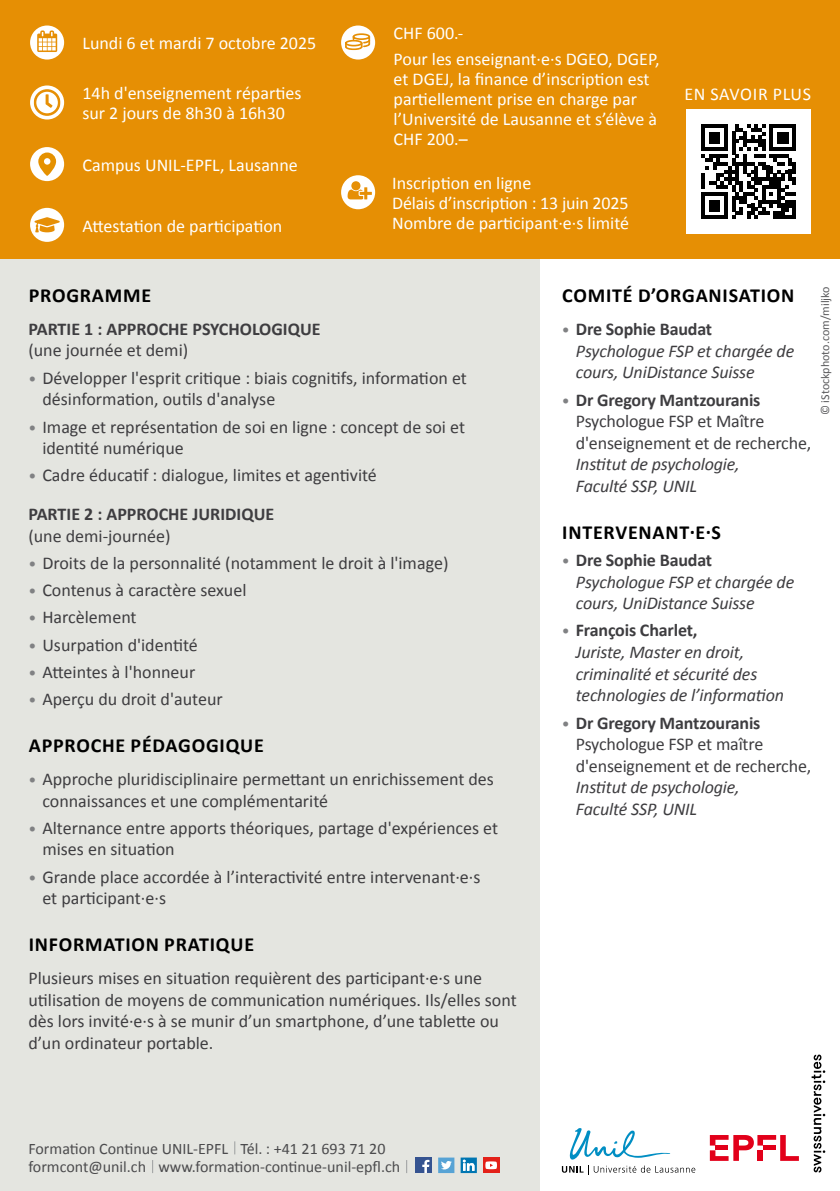
<style>
.page{position:relative;width:840px;height:1191px;background:#fff}
.page>*{position:absolute;margin:0;border:0;box-sizing:border-box;transform-origin:0 0}
.t1{font:700 20px "Calibri";letter-spacing:.04em;color:#000}
.t2{font:18px/21.6px "Calibri";color:#3e3d40}
.t3{font:18px/20px "Calibri";color:#fff}
.t4{font:italic 18px/21.6px "Calibri";letter-spacing:-.01em;color:#3e3d40}
.t5{font:700 18px "Calibri";color:#3e3d40}
.t6{font:18px "Calibri";letter-spacing:.04em;color:#fff}
.t7{font:16px/18.6px "Calibri";color:#4b4b4d}
.t8{font:12px "Calibri";color:#58585a}
.s1{font-size:16px;color:#808183}
.s2{font-weight:700}
.s3{font-style:normal;font-size:16px;color:#808183}
.s4{font-weight:700;font-style:normal}
</style>
<div class="page">
<div style="left:0;top:239px;width:539px;height:952px;background:#e4e5e0"></div>
<div style="left:0;top:0;width:839px;height:258px;background:#e68f04"></div>
<svg style="left:234px;top:1141px;width:1px;height:13px"></svg>
<svg style="left:152px;top:1160px;width:1px;height:13px"></svg>
<svg style="left:406px;top:1160px;width:1px;height:13px"></svg>
<div style="left:415px;top:1157px;width:16px;height:16px;background:#355390"></div>
<svg style="left:422px;top:1159px;width:7px;height:14px"></svg>
<div style="left:438px;top:1157px;width:16px;height:16px;background:#57a3d5"></div>
<svg style="left:441px;top:1161px;width:11px;height:8px"></svg>
<svg style="left:460px;top:1157px;width:16px;height:16px"></svg>
<svg style="left:462px;top:1159px;width:12px;height:11px"></svg>
<div style="left:483px;top:1157px;width:16px;height:16px;background:#e32119"></div>
<svg style="left:485px;top:1161px;width:11px;height:8px"></svg>
<svg style="left:561px;top:1128px;width:134px;height:47px"></svg>
<svg style="left:709px;top:1135px;width:89px;height:25px"></svg>
<div style="left:757px;top:1150px;width:5px;height:10px;background:#e2001a"></div>
<div style="left:762px;top:1145px;width:12px;height:5px;background:#e2001a"></div>
<svg style="left:811px;top:1054px;width:13px;height:118px"></svg>
<div style="left:30px;top:26px;width:34px;height:34px;background:#fff;border-radius:50%"></div>
<svg style="left:37px;top:30px;width:20px;height:22px"></svg>
<div style="left:30px;top:147px;width:34px;height:34px;background:#fff;border-radius:50%"></div>
<svg style="left:38px;top:152px;width:18px;height:24px"></svg>
<div style="left:44px;top:158px;width:6px;height:7px;background:#fff;border-radius:50%"></div>
<div style="left:341px;top:175px;width:34px;height:34px;background:#fff;border-radius:50%"></div>
<svg style="left:347px;top:181px;width:24px;height:18px"></svg>
<div style="left:686px;top:109px;width:124px;height:125px;background:#fff"></div>
<svg style="left:701px;top:124px;width:94px;height:95px"></svg>
<div style="left:341px;top:26px;width:34px;height:34px;background:#fff;border-radius:50%"></div>
<svg style="left:344px;top:32px;width:27px;height:18px"></svg>
<div style="left:30px;top:208px;width:34px;height:34px;background:#fff;border-radius:50%"></div>
<svg style="left:34px;top:217px;width:26px;height:15px"></svg>
<svg style="left:30px;top:85px;width:34px;height:34px"></svg>
<svg style="left:34px;top:89px;width:26px;height:27px"></svg>
<p class="t3" style="left:82px;top:33px;width:235px">Lundi 6 et mardi 7 octobre 2025</p>
<p class="t3" style="left:82px;top:83px;width:220px">14h d'enseignement réparties sur 2 jours de 8h30 à 16h30</p>
<p class="t3" style="left:82px;top:154px;width:217px">Campus UNIL-EPFL, Lausanne</p>
<p class="t3" style="left:82px;top:215px;width:201px">Attestation de participation</p>
<p class="t3" style="left:393px;top:20px;width:267px;line-height:25.6px">CHF 600.-<br>Pour les enseignant·e·s DGEO, DGEP,</p>
<p class="t3" style="left:393px;top:68px;width:265px">et DGEJ, la finance d’inscription est partiellement prise en charge par l’Université de Lausanne et s’élève à<br>CHF 200.–</p>
<p class="t3" style="left:392px;top:172px;width:238px">Inscription en ligne<br>Délais d’inscription : 13 juin 2025<br>Nombre de participant·e·s limité</p>
<p class="t6" style="left:684px;top:81px;width:128px">EN SAVOIR PLUS</p>
<p class="t1" style="left:29px;top:281px;width:124px">PROGRAMME</p>
<p class="t5" style="left:28px;top:316px;width:294px">PARTIE 1 : APPROCHE PSYCHOLOGIQUE</p>
<p class="t2" style="left:28px;top:339px;width:161px">(une journée et demi)</p>
<p class="t2" style="left:42px;top:366px;width:426px;text-indent:-14px"><span class="s1">•</span> Développer l'esprit critique : biais cognitifs, information et désinformation, outils d'analyse</p>
<p class="t2" style="left:42px;top:415px;width:424px;text-indent:-14px"><span class="s1">•</span> Image et représentation de soi en ligne : concept de soi et identité numérique</p>
<p class="t2" style="left:28px;top:455px;width:350px;line-height:38.6px"><span class="s1">•</span> Cadre éducatif : dialogue, limites et agentivité<br><span class="s2">PARTIE 2 : APPROCHE JURIDIQUE</span></p>
<p class="t2" style="left:28px;top:524px;width:144px">(une demi-journée)</p>
<p class="t2" style="left:28px;top:551px;width:421px"><span class="s1">•</span> Droits de la personnalité (notamment le droit à l'image)</p>
<p class="t2" style="left:28px;top:579px;width:219px"><span class="s1">•</span> Contenus à caractère sexuel</p>
<p class="t2" style="left:28px;top:606px;width:110px"><span class="s1">•</span> Harcèlement</p>
<p class="t2" style="left:28px;top:633px;width:171px"><span class="s1">•</span> Usurpation d'identité</p>
<p class="t2" style="left:28px;top:661px;width:168px"><span class="s1">•</span> Atteintes à l'honneur</p>
<p class="t2" style="left:28px;top:688px;width:196px"><span class="s1">•</span> Aperçu du droit d'auteur</p>
<p class="t1" style="left:29px;top:731px;width:236px">APPROCHE PÉDAGOGIQUE</p>
<p class="t2" style="left:42px;top:767px;width:453px;text-indent:-14px"><span class="s1">•</span> Approche pluridisciplinaire permettant un enrichissement des connaissances et une complémentarité</p>
<p class="t2" style="left:42px;top:816px;width:457px;text-indent:-14px"><span class="s1">•</span> Alternance entre apports théoriques, partage d'expériences et mises en situation</p>
<p class="t2" style="left:42px;top:865px;width:439px;text-indent:-14px"><span class="s1">•</span> Grande place accordée à l’interactivité entre intervenant·e·s et participant·e·s</p>
<p class="t1" style="left:29px;top:930px;width:227px">INFORMATION PRATIQUE</p>
<p class="t2" style="left:28px;top:966px;width:489px">Plusieurs mises en situation requièrent des participant·e·s une utilisation de moyens de communication numériques. Ils/elles sont dès lors invité·e·s à se munir d’un smartphone, d’une tablette ou d’un ordinateur portable.</p>
<p class="t1" style="left:562px;top:281px;width:233px">COMITÉ D’ORGANISATION</p>
<p class="t4" style="left:575px;top:317px;width:220px;text-indent:-14px"><span class="s3">•</span> <span class="s4">Dre Sophie Baudat<br></span>Psychologue FSP et chargée de cours, UniDistance Suisse</p>
<p class="t2" style="left:575px;top:388px;width:237px;text-indent:-14px"><span class="s1">•</span> <span class="s2">Dr Gregory Mantzouranis<br></span>Psychologue FSP et Maître d'enseignement et de recherche,</p>
<p class="t4" style="left:575px;top:453px;width:165px">Institut de psychologie,<br>Faculté SSP, UNIL</p>
<p class="t1" style="left:562px;top:518px;width:160px">INTERVENANT·E·S</p>
<p class="t4" style="left:575px;top:548px;width:220px;text-indent:-14px"><span class="s3">•</span> <span class="s4">Dre Sophie Baudat<br></span>Psychologue FSP et chargée de cours, UniDistance Suisse</p>
<p class="t4" style="left:575px;top:619px;width:209px;text-indent:-14px"><span class="s3">•</span> <span class="s4">François Charlet,<br></span>Juriste, Master en droit, criminalité et sécurité des technologies de l’information</p>
<p class="t2" style="left:575px;top:711px;width:237px;text-indent:-14px"><span class="s1">•</span> <span class="s2">Dr Gregory Mantzouranis<br></span>Psychologue FSP et maître d'enseignement et de recherche,</p>
<p class="t4" style="left:575px;top:776px;width:165px">Institut de psychologie,<br>Faculté SSP, UNIL</p>
<p class="t8" style="left:816px;top:415px;width:130px;rotate:-90deg">© iStockphoto.com/miljko</p>
<p class="t7" style="left:28px;top:1138px;width:373px">Formation Continue UNIL-EPFL Tél. : +41 21 693 71 20 formcont@unil.ch www.formation-continue-unil-epfl.ch</p>
</div>
